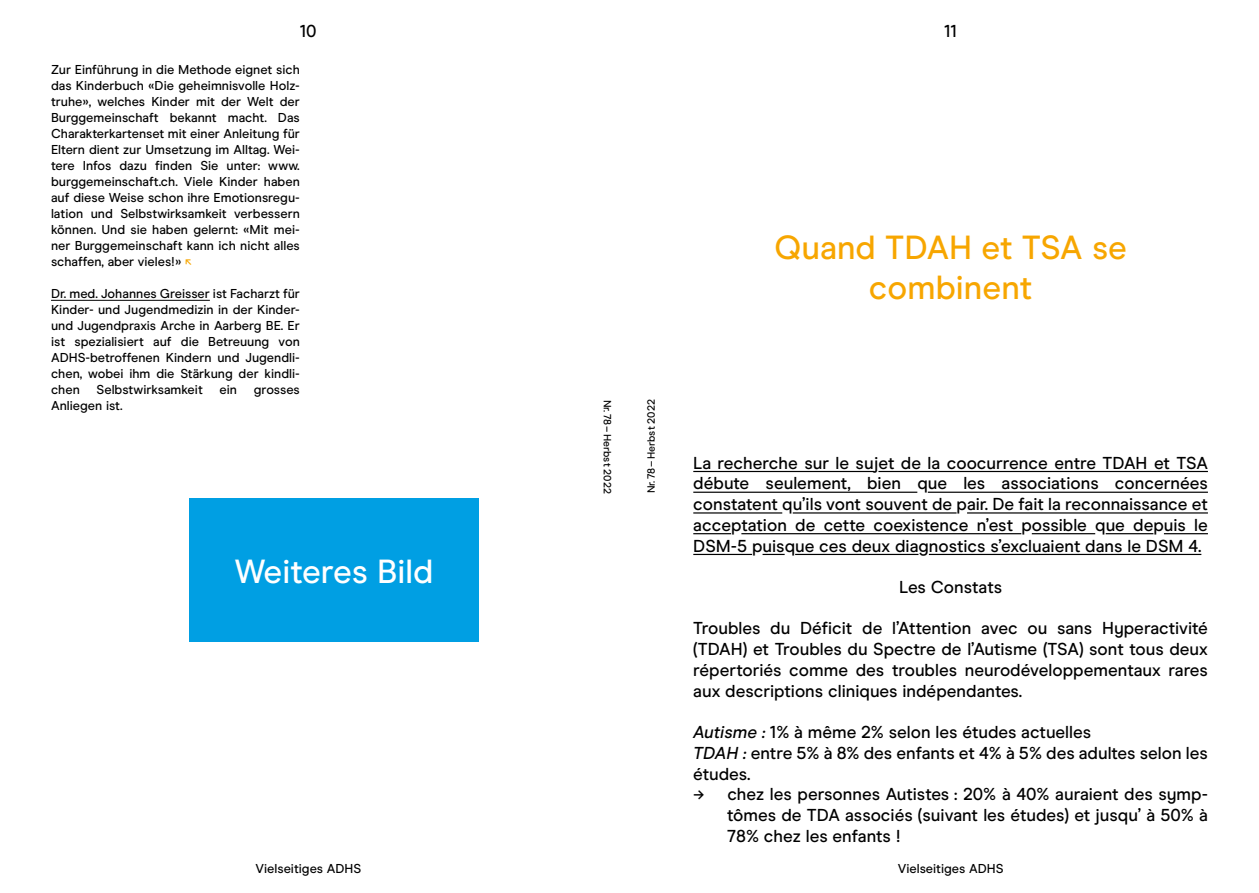
<style>
.page{position:relative;width:1259px;height:893px;background:#fff}
.page>*{position:absolute;margin:0;border:0;box-sizing:border-box;transform-origin:0 0}
.t1{font:500 33.45px/40px "Modern Era";color:#f7a600;text-align:center}
.t2{font:500 33.45px "Modern Era";color:#fff}
.t3{font:500 17.25px/20.7px "Modern Era";color:#000;text-align:justify}
.t4{font:500 12.9px/16px "Modern Era";color:#000;text-align:justify}
.t5{font:500 10.5px "Modern Era";color:#000}
.s1{color:#f7a600}
.s2{font-style:italic}
</style>
<div class="page">
<hr style="left:51px;top:300px;width:159px;height:1px;background:#000">
<hr style="left:693px;top:471px;width:181px;height:1px;background:#000">
<hr style="left:878px;top:471px;width:330px;height:1px;background:#000">
<hr style="left:693px;top:492px;width:224px;height:1px;background:#000">
<hr style="left:928px;top:492px;width:280px;height:1px;background:#000">
<hr style="left:693px;top:512px;width:89px;height:2px;background:#000">
<hr style="left:792px;top:512px;width:164px;height:2px;background:#000">
<hr style="left:967px;top:512px;width:241px;height:2px;background:#000">
<hr style="left:693px;top:533px;width:38px;height:1px;background:#000">
<hr style="left:741px;top:533px;width:280px;height:1px;background:#000">
<hr style="left:1031px;top:533px;width:64px;height:1px;background:#000">
<hr style="left:1105px;top:533px;width:48px;height:1px;background:#000">
<hr style="left:1164px;top:533px;width:44px;height:1px;background:#000">
<hr style="left:693px;top:554px;width:59px;height:1px;background:#000">
<svg style="left:762px;top:554px;width:22px;height:1px"></svg>
<hr style="left:795px;top:554px;width:123px;height:1px;background:#000">
<hr style="left:929px;top:554px;width:272px;height:1px;background:#000">
<div style="left:189px;top:498px;width:289px;height:144px;background:#009fe3"></div>
<h2 class="t3" style="left:300px;top:21px;width:18px">10</h2>
<h2 class="t3" style="left:944px;top:21px;width:14px">11</h2>
<p class="t4" style="left:51px;top:62px;width:250px">Zur Einführung in die Methode eignet sich das Kinderbuch «Die geheimnisvolle Holz&shy;truhe», welches Kinder mit der Welt der Burggemeinschaft bekannt macht. Das Charakterkartenset mit einer Anleitung für Eltern dient zur Umsetzung im Alltag. Wei&shy;tere Infos dazu finden Sie unter: www. burggemeinschaft.ch. Viele Kinder haben auf diese Weise schon ihre Emotionsregu&shy;lation und Selbstwirksamkeit verbessern können. Und sie haben gelernt: «Mit mei&shy;ner Burggemeinschaft kann ich nicht alles schaffen, aber vieles!» <span class="s1">↖</span></p>
<p class="t4" style="left:51px;top:286px;width:250px">Dr. med. Johannes Greisser ist Facharzt für Kinder- und Jugendmedizin in der Kinder&shy;und Jugendpraxis Arche in Aarberg BE. Er ist spezialisiert auf die Betreuung von ADHS-betroffenen Kindern und Jugendli&shy;chen, wobei ihm die Stärkung der kindli&shy;chen</p>
<p class="t4" style="left:97px;top:382px;width:108px">Selbstwirksamkeit</p>
<p class="t4" style="left:220px;top:382px;width:19px">ein</p>
<p class="t4" style="left:254px;top:382px;width:47px">grosses</p>
<p class="t4" style="left:51px;top:398px;width:73px">Anliegen ist.</p>
<h1 class="t2" style="left:234px;top:552px;width:200px">Weiteres Bild</h1>
<h1 class="t1" style="left:774px;top:228px;width:354px">Quand TDAH et TSA se combinent</h1>
<p class="t5" style="left:614px;top:400px;width:95px;rotate:90deg">Nr.78–Herbst 2022</p>
<p class="t5" style="left:645px;top:493px;width:95px;rotate:-90deg">Nr.78–Herbst 2022</p>
<p class="t3" style="left:693px;top:452px;width:516px">La recherche sur le sujet de la coocurrence entre TDAH et TSA débute seulement, bien que les associations concernées constatent qu’ils vont souvent de pair. De fait la reconnaissance et acceptation de cette coexistence n’est possible que depuis le DSM-5 puisque ces deux diagnostics s’excluaient dans le DSM 4.</p>
<h2 class="t3" style="left:899px;top:577px;width:104px">Les Constats</h2>
<h2 class="t3" style="left:693px;top:618px;width:516px">Troubles du Déficit de l’Attention avec ou sans Hyperactivité (TDAH) et Troubles du Spectre de l’Autisme (TSA) sont tous deux répertoriés comme des troubles neurodéveloppementaux rares aux descriptions cliniques indépendantes.</h2>
<h2 class="t3" style="left:693px;top:722px;width:516px;text-align:left"><span class="s2">Autisme :</span> 1% à même 2% selon les études actuelles<br><span class="s2">TDAH :</span> entre 5% à 8% des enfants et 4% à 5% des adultes selon les études.</h2>
<h2 class="t3" style="left:727px;top:784px;width:482px;text-indent:-34px">→ chez les personnes Autistes : 20% à 40% auraient des symp&shy;tômes de TDA associés (suivant les études) et jusqu’ à 50% à 78% chez les enfants !</h2>
<p class="t4" style="left:255px;top:860px;width:107px">Vielseitiges ADHS</p>
<p class="t4" style="left:898px;top:860px;width:107px">Vielseitiges ADHS</p>
</div>
